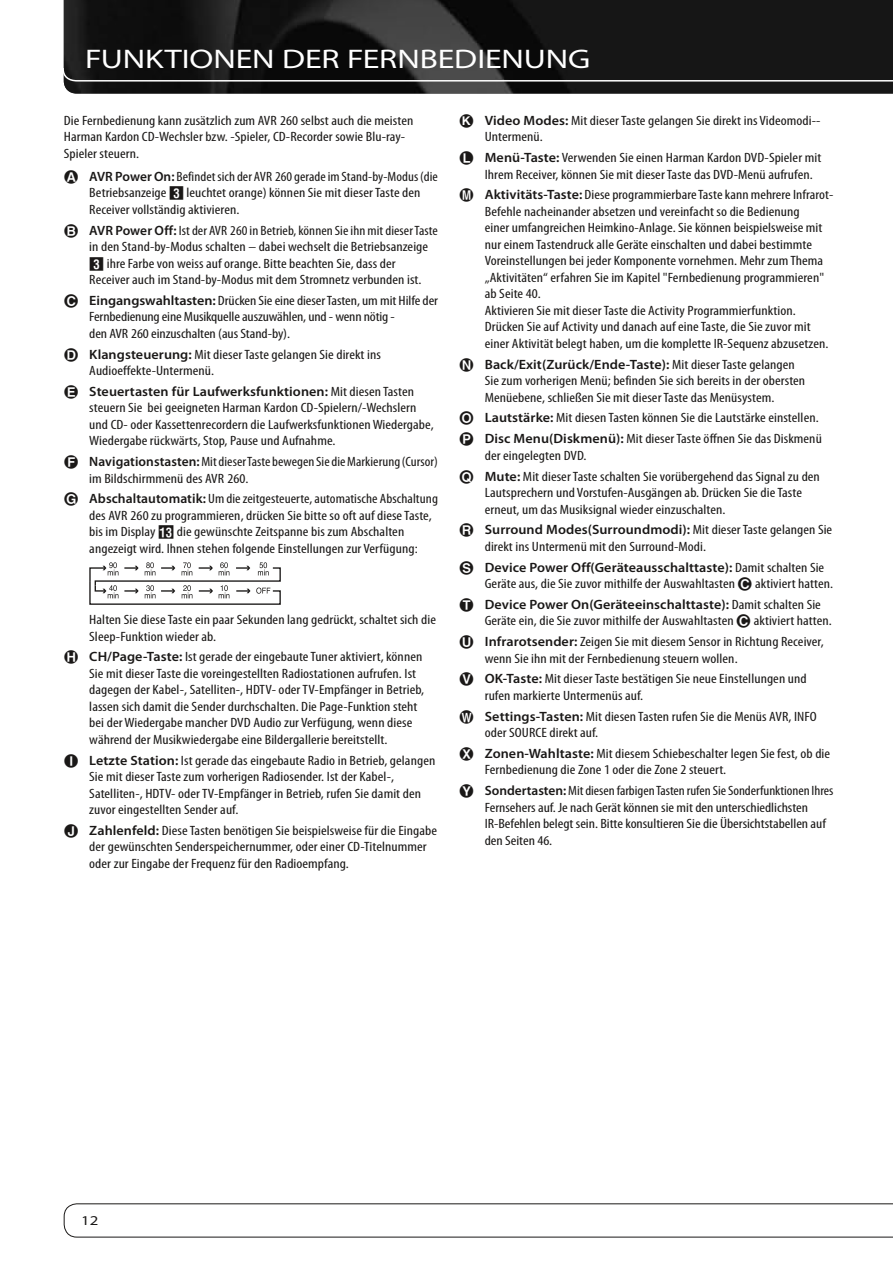
<style>
.page{position:relative;width:893px;height:1263px;background:#fff}
.page>*{position:absolute;margin:0;border:0;box-sizing:border-box;transform-origin:0 0}
.t1{font:semi-expanded 27px "Myriad Pro";color:#fff;scale:1.15 1}
.t2{font:condensed 13.5px/16.5px "Myriad Pro";letter-spacing:.005em;color:#1a1817;scale:1.15 1}
.t3{font:condensed 13.5px/16.5px "Myriad Pro";letter-spacing:.005em;color:#1a1817;scale:1.09 1}
.t4{font:condensed 13.5px/16.5px "Myriad Pro";letter-spacing:.005em;color:#1a1817;scale:1.14 1}
.t5{font:condensed 13.5px/16.5px "Myriad Pro";letter-spacing:.005em;color:#1a1817;scale:1.11 1}
.t6{font:semi-expanded 13.5px "Myriad Pro";color:#1a1817;scale:1.15 1}
.s1{font-family:"Harman Single Dot Char";font-stretch:normal}
.s2{font-weight:600;font-stretch:normal}
.s3{font-family:"Harman Quad Num";font-stretch:normal}
</style>
<div class="page">
<svg style="left:63px;top:0;width:830px;height:94px;background:#1d1d1d"></svg>
<svg style="left:63px;top:1203px;width:830px;height:35px"></svg>
<svg style="left:89px;top:562px;width:192px;height:43px"></svg>
<h1 class="t1" style="left:85px;top:44px;width:438px">FU NKTIONEN DER FERNBEDI ENU NG</h1>
<p class="t2" style="left:64px;top:112px;width:305px">Die Fernbedienung kann zusätzlich zum AVR 260 selbst auch die meisten<br>Harman Kardon CD-Wechsler bzw. -Spieler, CD-Recorder sowie Blu-ray-<br>Spieler steuern.</p>
<p class="t3" style="left:89px;top:168px;width:321px;text-indent:-26px"><span class="s1">A</span> <span class="s2">AVR Power On:</span> Befindet sich der AVR 260 gerade im Stand-by-Modus (die<br>Betriebsanzeige <span class="s3">2</span> leuchtet orange) können Sie mit dieser Taste den<br>Receiver vollständig aktivieren.</p>
<p class="t3" style="left:89px;top:222px;width:321px;text-indent:-26px"><span class="s1">B</span> <span class="s2">AVR Power Off:</span> Ist der AVR 260 in Betrieb, können Sie ihn mit dieser Taste in den Stand-by-Modus schalten – dabei wechselt die Betriebsanzeige <span class="s3">2</span> ihre Farbe von weiss auf orange. Bitte beachten Sie, dass der Receiver auch im Stand-by-Modus mit dem Stromnetz verbunden ist.</p>
<p class="t2" style="left:89px;top:292px;width:305px;text-indent:-26px"><span class="s1">C</span> <span class="s2">Eingangswahltasten:</span> Drücken Sie eine dieser Tasten, um mit Hilfe der<br>Fernbedienung eine Musikquelle auszuwählen, und - wenn nötig -<br>den AVR 260 einzuschalten (aus Stand-by).</p>
<p class="t2" style="left:89px;top:346px;width:255px;text-indent:-26px"><span class="s1">D</span> <span class="s2">Klangsteuerung:</span> Mit dieser Taste gelangen Sie direkt ins<br>Audioeffekte-Untermenü.</p>
<p class="t2" style="left:89px;top:383px;width:301px;text-indent:-26px"><span class="s1">E</span> <span class="s2">Steuertasten für Laufwerksfunktionen:</span> Mit diesen Tasten steuern Sie bei geeigneten Harman Kardon CD-Spielern/-Wechslern und CD- oder Kassettenrecordern die Laufwerksfunktionen Wiedergabe, Wiedergabe rückwärts, Stop, Pause und Aufnahme.</p>
<p class="t3" style="left:89px;top:454px;width:321px;text-indent:-26px"><span class="s1">F</span> <span class="s2">Navigationstasten:</span> Mit dieser Taste bewegen Sie die Markierung (Cursor) im Bildschirmmenü des AVR 260.</p>
<p class="t5" style="left:89px;top:491px;width:316px;text-indent:-26px"><span class="s1">G</span> <span class="s2">Abschaltautomatik:</span> Um die zeitgesteuerte, automatische Abschaltung des AVR 260 zu programmieren, drücken Sie bitte so oft auf diese Taste, bis im Display <span class="s3">C</span> die gewünschte Zeitspanne bis zum Abschalten angezeigt wird. Ihnen stehen folgende Einstellungen zur Verfügung:</p>
<p class="t2" style="left:89px;top:612px;width:303px">Halten Sie diese Taste ein paar Sekunden lang gedrückt, schaltet sich die<br>Sleep-Funktion wieder ab.</p>
<p class="t2" style="left:89px;top:649px;width:293px;text-indent:-26px"><span class="s1">H</span> <span class="s2">CH/Page-Taste:</span> Ist gerade der eingebaute Tuner aktiviert, können Sie mit dieser Taste die voreingestellten Radiostationen aufrufen. Ist dagegen der Kabel-, Satelliten-, HDTV- oder TV-Empfänger in Betrieb, lassen sich damit die Sender durchschalten. Die Page-Funktion steht bei der Wiedergabe mancher DVD Audio zur Verfügung, wenn diese während der Musikwiedergabe eine Bildergallerie bereitstellt.</p>
<p class="t2" style="left:89px;top:752px;width:302px;text-indent:-26px"><span class="s1">I</span> <span class="s2">Letzte Station:</span> Ist gerade das eingebaute Radio in Betrieb, gelangen Sie mit dieser Taste zum vorherigen Radiosender. Ist der Kabel-, Satelliten-, HDTV- oder TV-Empfänger in Betrieb, rufen Sie damit den zuvor eingestellten Sender auf.</p>
<p class="t2" style="left:89px;top:822px;width:304px;text-indent:-26px"><span class="s1">J</span> <span class="s2">Zahlenfeld:</span> Diese Tasten benötigen Sie beispielsweise für die Eingabe der gewünschten Senderspeichernummer, oder einer CD-Titelnummer oder zur Eingabe der Frequenz für den Radioempfang.</p>
<p class="t2" style="left:485px;top:112px;width:293px;text-indent:-26px"><span class="s1">K</span> <span class="s2">Video Modes:</span> Mit dieser Taste gelangen Sie direkt ins Videomodi--<br>Untermenü.</p>
<p class="t2" style="left:485px;top:150px;width:294px;text-indent:-26px"><span class="s1">L</span> <span class="s2">Menü-Taste:</span> Verwenden Sie einen Harman Kardon DVD-Spieler mit<br>Ihrem Receiver, können Sie mit dieser Taste das DVD-Menü aufrufen.</p>
<p class="t4" style="left:485px;top:187px;width:307px;text-indent:-26px"><span class="s1">M</span> <span class="s2">Aktivitäts-Taste:</span> Diese programmierbare Taste kann mehrere Infrarot-Befehle nacheinander absetzen und vereinfacht so die Bedienung<br>einer umfangreichen Heimkino-Anlage. Sie können beispielsweise mit nur einem Tastendruck alle Geräte einschalten und dabei bestimmte Voreinstellungen bei jeder Komponente vornehmen. Mehr zum Thema „Aktivitäten“ erfahren Sie im Kapitel "Fernbedienung programmieren" ab Seite 40.<br>Aktivieren Sie mit dieser Taste die Activity Programmierfunktion.<br>Drücken Sie auf Activity und danach auf eine Taste, die Sie zuvor mit einer Aktivität belegt haben, um die komplette IR-Sequenz abzusetzen.</p>
<p class="t2" style="left:485px;top:356px;width:280px;text-indent:-26px"><span class="s1">N</span> <span class="s2">Back/Exit(Zurück/Ende-Taste):</span> Mit dieser Taste gelangen<br>Sie zum vorherigen Menü; befinden Sie sich bereits in der obersten<br>Menüebene, schließen Sie mit dieser Taste das Menüsystem.</p>
<p class="t2" style="left:459px;top:408px;width:317px;line-height:20.7px"><span class="s1">O</span> <span class="s2">Lautstärke:</span> Mit diesen Tasten können Sie die Lautstärke einstellen.<br><span class="s1">P</span> <span class="s2">Disc Menu(Diskmenü):</span> Mit dieser Taste öffnen Sie das Diskmenü</p>
<p class="t2" style="left:459px;top:445px;width:315px;line-height:20.7px;text-indent:26px">der eingelegten DVD.<br><span class="s1">Q</span> <span class="s2">Mute:</span> Mit dieser Taste schalten Sie vorübergehend das Signal zu den</p>
<p class="t2" style="left:485px;top:484px;width:277px">Lautsprechern und Vorstufen-Ausgängen ab. Drücken Sie die Taste erneut, um das Musiksignal wieder einzuschalten.</p>
<p class="t2" style="left:485px;top:522px;width:304px;text-indent:-26px"><span class="s1">R</span> <span class="s2">Surround Modes(Surroundmodi):</span> Mit dieser Taste gelangen Sie direkt ins Untermenü mit den Surround-Modi.</p>
<p class="t2" style="left:485px;top:559px;width:305px;text-indent:-26px"><span class="s1">S</span> <span class="s2">Device Power Off(Geräteausschalttaste):</span> Damit schalten Sie<br>Geräte aus, die Sie zuvor mithilfe der Auswahltasten <span class="s1">C</span> aktiviert hatten.</p>
<p class="t2" style="left:485px;top:596px;width:303px;text-indent:-26px"><span class="s1">T</span> <span class="s2">Device Power On(Geräteeinschalttaste):</span> Damit schalten Sie<br>Geräte ein, die Sie zuvor mithilfe der Auswahltasten <span class="s1">C</span> aktiviert hatten.</p>
<p class="t2" style="left:485px;top:634px;width:296px;text-indent:-26px"><span class="s1">U</span> <span class="s2">Infrarotsender:</span> Zeigen Sie mit diesem Sensor in Richtung Receiver, wenn Sie ihn mit der Fernbedienung steuern wollen.</p>
<p class="t2" style="left:485px;top:671px;width:281px;text-indent:-26px"><span class="s1">V</span> <span class="s2">OK-Taste:</span> Mit dieser Taste bestätigen Sie neue Einstellungen und rufen markierte Untermenüs auf.</p>
<p class="t2" style="left:485px;top:708px;width:290px;text-indent:-26px"><span class="s1">W</span> <span class="s2">Settings-Tasten:</span> Mit diesen Tasten rufen Sie die Menüs AVR, INFO oder SOURCE direkt auf.</p>
<p class="t2" style="left:485px;top:745px;width:302px;text-indent:-26px"><span class="s1">X</span> <span class="s2">Zonen-Wahltaste:</span> Mit diesem Schiebeschalter legen Sie fest, ob die<br>Fernbedienung die Zone 1 oder die Zone 2 steuert.</p>
<p class="t3" style="left:485px;top:783px;width:321px;text-indent:-26px"><span class="s1">Y</span> <span class="s2">Sondertasten:</span> Mit diesen farbigen Tasten rufen Sie Sonderfunktionen Ihres Fernsehers auf. Je nach Gerät können sie mit den unterschiedlichsten IR-Befehlen belegt sein. Bitte konsultieren Sie die Übersichtstabellen auf den Seiten 46.</p>
<p class="t6" style="left:81px;top:1213px;width:17px">12</p>
</div>
